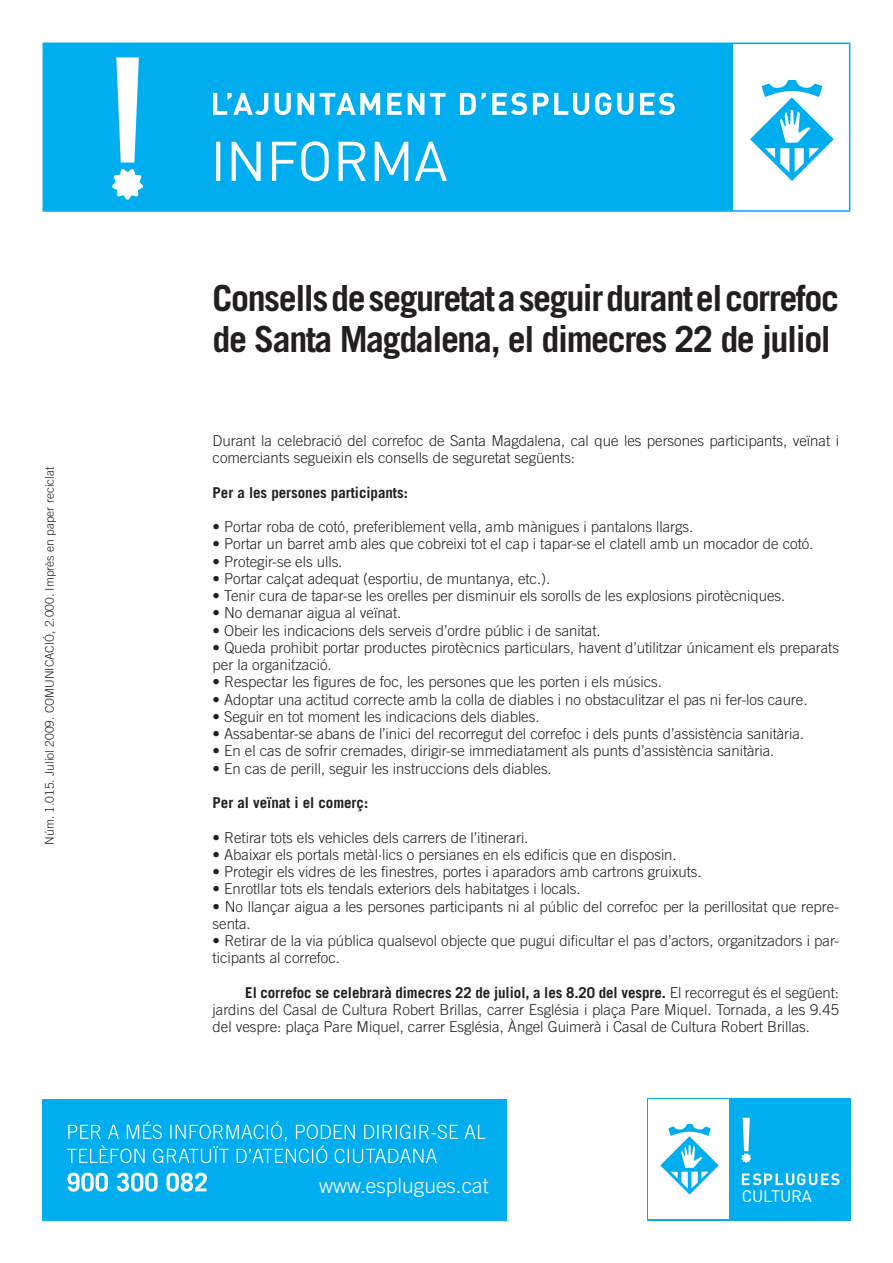
<style>
.page{position:relative;width:893px;height:1263px;background:#fff}
.page>*{position:absolute;margin:0;border:0;box-sizing:border-box;transform-origin:0 0}
.t1{font:700 36px/40.5px "Trade Gothic LT Com";letter-spacing:-.04em;color:#231f20}
.t2{font:300 21px "Trade Gothic LT Com";color:#fafafa}
.t3{font:16.5px "DIN";letter-spacing:-.01em;color:#fff}
.t4{font:300 15px/17.2px "Trade Gothic LT Com";letter-spacing:-.005em;color:#231f20}
.t5{font:700 15px "Trade Gothic LT Com";letter-spacing:-.005em;color:#231f20}
.t6{font:300 12px "Trade Gothic LT Com";color:#231f20}
.s1{font-weight:700}
</style>
<div class="page">
<div style="left:43px;top:1098px;width:464px;height:122px;background:#00aeef"></div>
<svg style="left:43px;top:43px;width:807px;height:169px;background:#25b9f1"></svg>
<svg style="left:216px;top:141px;width:231px;height:40px"></svg>
<svg style="left:213px;top:93px;width:462px;height:22px"></svg>
<svg style="left:112px;top:57px;width:32px;height:143px"></svg>
<svg style="left:67px;top:1173px;width:140px;height:18px"></svg>
<svg style="left:67px;top:1121px;width:418px;height:42px"></svg>
<div style="left:647px;top:1098px;width:203px;height:122px;background:#00aeef"></div>
<div style="left:648px;top:1100px;width:81px;height:119px;background:#fff"></div>
<svg style="left:660px;top:1124px;width:59px;height:70px"></svg>
<svg style="left:741px;top:1118px;width:10px;height:45px"></svg>
<svg style="left:742px;top:1173px;width:97px;height:12px"></svg>
<p class="t6" style="left:43px;top:845px;width:380px;rotate:-90deg">Núm. 1.015. Juliol 2009. COMUNICACIÓ, 2.000. Imprès en paper reciclat</p>
<p class="t1" style="left:213px;top:278px;width:628px">Consells de seguretat a seguir durant el correfoc de Santa Magdalena, el dimecres 22 de juliol</p>
<p class="t4" style="left:213px;top:432px;width:628px">Durant la celebració del correfoc de Santa Magdalena, cal que les persones participants, veïnat i comerciants segueixin els consells de seguretat següents:</p>
<p class="t5" style="left:213px;top:483px;width:197px">Per a les persones participants:</p>
<p class="t4" style="left:213px;top:518px;width:482px">• Portar roba de cotó, preferiblement vella, amb mànigues i pantalons llargs.</p>
<p class="t4" style="left:213px;top:535px;width:602px">• Portar un barret amb ales que cobreixi tot el cap i tapar-se el clatell amb un mocador de cotó.</p>
<p class="t4" style="left:213px;top:552px;width:131px">• Protegir-se els ulls.</p>
<p class="t4" style="left:213px;top:570px;width:339px">• Portar calçat adequat (esportiu, de muntanya, etc.).</p>
<p class="t4" style="left:213px;top:587px;width:574px">• Tenir cura de tapar-se les orelles per disminuir els sorolls de les explosions pirotècniques.</p>
<p class="t4" style="left:213px;top:604px;width:190px">• No demanar aigua al veïnat.</p>
<p class="t4" style="left:213px;top:621px;width:389px">• Obeir les indicacions dels serveis d’ordre públic i de sanitat.</p>
<p class="t4" style="left:213px;top:639px;width:628px">• Queda prohibit portar productes pirotècnics particulars, havent d’utilitzar únicament els preparats per la organització.</p>
<p class="t4" style="left:213px;top:673px;width:451px">• Respectar les figures de foc, les persones que les porten i els músics.</p>
<p class="t4" style="left:213px;top:690px;width:596px">• Adoptar una actitud correcte amb la colla de diables i no obstaculitzar el pas ni fer-los caure.</p>
<p class="t4" style="left:213px;top:708px;width:328px">• Seguir en tot moment les indicacions dels diables.</p>
<p class="t4" style="left:213px;top:725px;width:593px">• Assabentar-se abans de l’inici del recorregut del correfoc i dels punts d’assistència sanitària.</p>
<p class="t4" style="left:213px;top:742px;width:563px">• En el cas de sofrir cremades, dirigir-se immediatament als punts d’assistència sanitària.</p>
<p class="t4" style="left:213px;top:759px;width:341px">• En cas de perill, seguir les instruccions dels diables.</p>
<p class="t5" style="left:213px;top:793px;width:157px">Per al veïnat i el comerç:</p>
<p class="t4" style="left:213px;top:828px;width:317px">• Retirar tots els vehicles dels carrers de l’itinerari.</p>
<p class="t4" style="left:213px;top:846px;width:466px">• Abaixar els portals metàl·lics o persianes en els edificis que en disposin.</p>
<p class="t4" style="left:213px;top:863px;width:490px">• Protegir els vidres de les finestres, portes i aparadors amb cartrons gruixuts.</p>
<p class="t4" style="left:213px;top:880px;width:369px">• Enrotllar tots els tendals exteriors dels habitatges i locals.</p>
<p class="t4" style="left:213px;top:897px;width:628px">• No llançar aigua a les persones participants ni al públic del correfoc per la perillositat que repre&shy;senta.</p>
<p class="t4" style="left:213px;top:932px;width:628px">• Retirar de la via pública qualsevol objecte que pugui dificultar el pas d’actors, organitzadors i par&shy;ticipants al correfoc.</p>
<p class="t4" style="left:213px;top:984px;width:628px;text-align:justify;text-indent:33px"><span class="s1">El correfoc se celebrarà dimecres 22 de juliol, a les 8.20 del vespre.</span> El recorregut és el següent: jardins del Casal de Cultura Robert Brillas, carrer Església i plaça Pare Miquel. Tornada, a les 9.45 del vespre: plaça Pare Miquel, carrer Església, Àngel Guimerà i Casal de Cultura Robert Brillas.</p>
<p class="t2" style="left:319px;top:1173px;width:171px">www.esplugues.cat</p>
<p class="t3" style="left:742px;top:1186px;width:72px">CULTURA</p>
</div>
